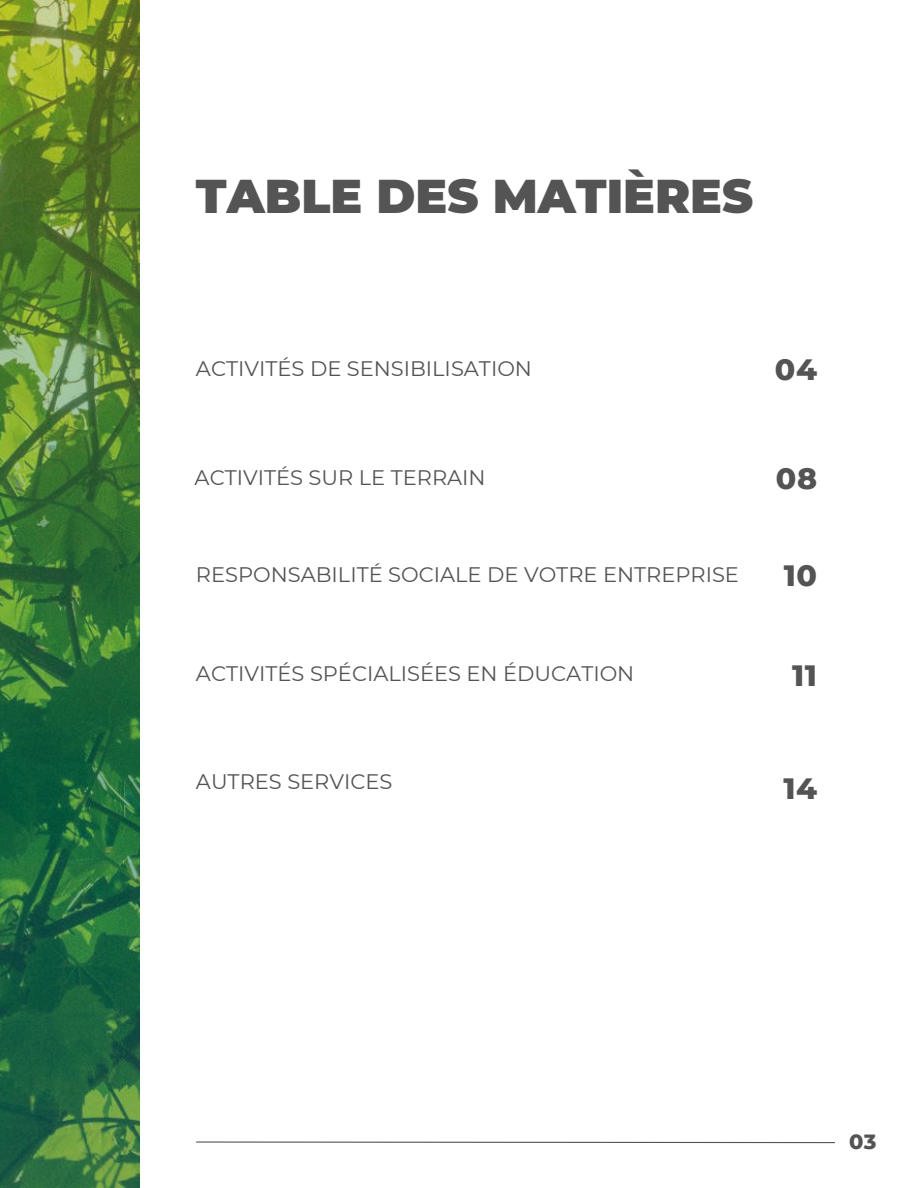
<style>
.page{position:relative;width:918px;height:1188px;background:#fff}
.page>*{position:absolute;margin:0;border:0;box-sizing:border-box;transform-origin:0 0}
.t1{font:900 47.25px "Montserrat";color:#545454}
.t2{font:800 30px "Montserrat";letter-spacing:.02em;color:#545454}
.t3{font:21px "Montserrat";color:#545454}
.t4{font:800 21px "Montserrat";color:#545454}
</style>
<div class="page">
<svg style="left:196px;top:1141px;width:639px;height:3px"></svg>
<img style="left:0;top:0;width:139px;height:1188px">
<h1 class="t1" style="left:196px;top:168px;width:559px">TABLE DES MATIÈRES</h1>
<p class="t3" style="left:196px;top:356px;width:338px">ACTIVITÉS DE SENSIBILISATION</p>
<h2 class="t2" style="left:775px;top:351px;width:44px">04</h2>
<p class="t3" style="left:195px;top:464px;width:293px">ACTIVITÉS SUR LE TERRAIN</p>
<p class="t3" style="left:196px;top:562px;width:544px">RESPONSABILITÉ SOCIALE DE VOTRE ENTREPRISE</p>
<h2 class="t2" style="left:776px;top:460px;width:43px">08</h2>
<h2 class="t2" style="left:784px;top:557px;width:35px">10</h2>
<p class="t3" style="left:196px;top:661px;width:440px">ACTIVITÉS SPÉCIALISÉES EN ÉDUCATION</p>
<h2 class="t2" style="left:792px;top:657px;width:26px">11</h2>
<p class="t3" style="left:196px;top:769px;width:198px">AUTRES SERVICES</p>
<h2 class="t2" style="left:783px;top:770px;width:35px">14</h2>
<p class="t4" style="left:849px;top:1128px;width:29px">03</p>
</div>
